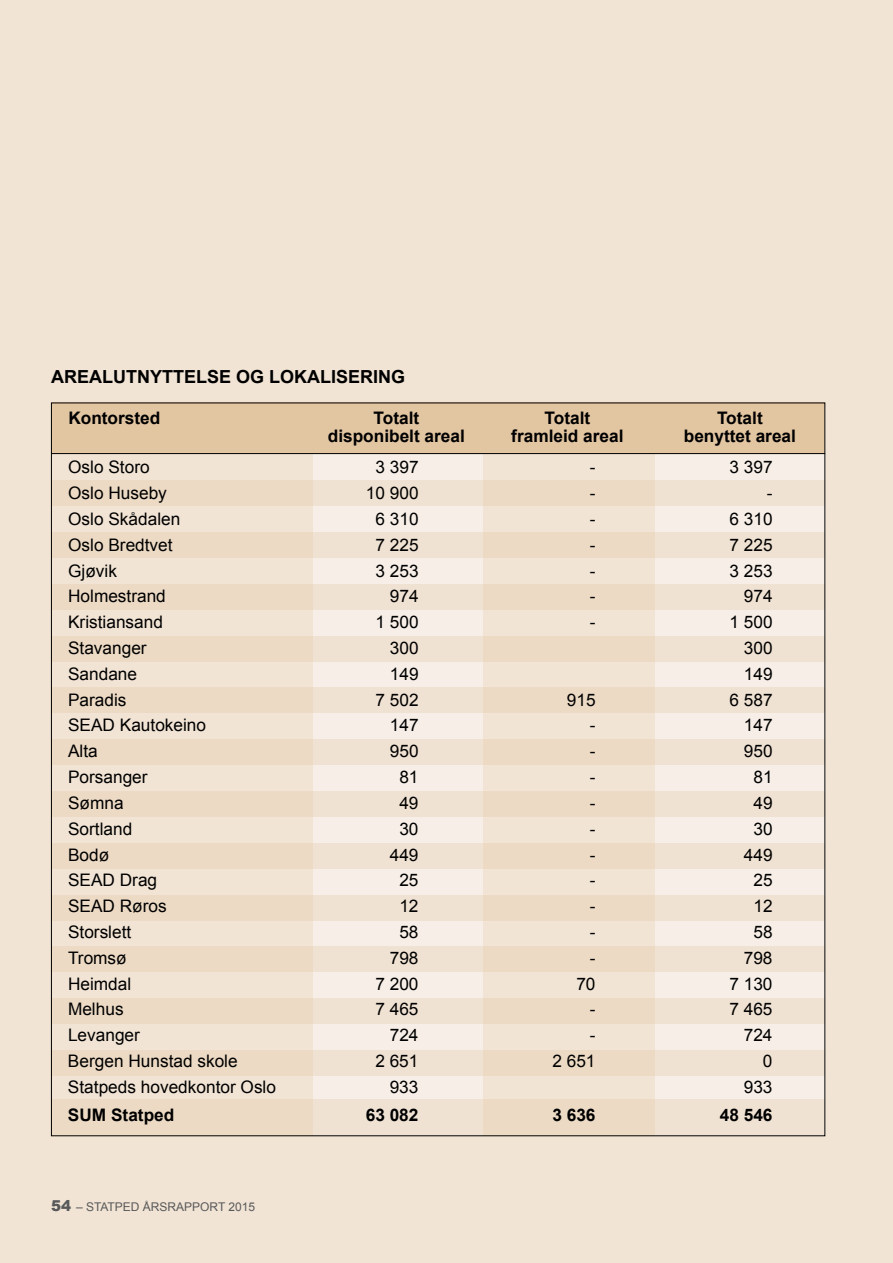
<style>
.page{position:relative;width:893px;height:1263px;background:#f1e4d4}
.page>*{position:absolute;margin:0;border:0;box-sizing:border-box;transform-origin:0 0}
.t1{font:700 18px "Arial";color:#000}
.t2{font:17.25px "Arial";color:#000}
.t3{font:700 17.25px "Arial";color:#000}
.t4{font:12px "Arial";color:#58595b}
.s1{font-weight:900;font-size:15px}
</style>
<div class="page">
<div style="left:313px;top:407px;width:170px;height:728px;background:#f7efe7"></div>
<div style="left:655px;top:408px;width:170px;height:728px;background:#f7efe7"></div>
<div style="left:51px;top:1099px;width:774px;height:36px;background:linear-gradient(to right,#ecdac4,#f0e1d0)"></div>
<div style="left:51px;top:403px;width:774px;height:51px;background:#e2c5a1"></div>
<div style="left:51px;top:480px;width:774px;height:26px;background:linear-gradient(to right,#ecdac4,#f0e1d0)"></div>
<div style="left:51px;top:532px;width:774px;height:26px;background:linear-gradient(to right,#ecdac4,#f0e1d0)"></div>
<div style="left:51px;top:584px;width:774px;height:26px;background:linear-gradient(to right,#ecdac4,#f0e1d0)"></div>
<div style="left:51px;top:636px;width:774px;height:25px;background:linear-gradient(to right,#ecdac4,#f0e1d0)"></div>
<div style="left:51px;top:688px;width:774px;height:25px;background:linear-gradient(to right,#ecdac4,#f0e1d0)"></div>
<div style="left:51px;top:739px;width:774px;height:26px;background:linear-gradient(to right,#ecdac4,#f0e1d0)"></div>
<div style="left:51px;top:791px;width:774px;height:26px;background:linear-gradient(to right,#ecdac4,#f0e1d0)"></div>
<div style="left:51px;top:843px;width:774px;height:25px;background:linear-gradient(to right,#ecdac4,#f0e1d0)"></div>
<div style="left:51px;top:895px;width:774px;height:25px;background:linear-gradient(to right,#ecdac4,#f0e1d0)"></div>
<div style="left:51px;top:946px;width:774px;height:26px;background:linear-gradient(to right,#ecdac4,#f0e1d0)"></div>
<div style="left:51px;top:998px;width:774px;height:26px;background:linear-gradient(to right,#ecdac4,#f0e1d0)"></div>
<div style="left:51px;top:1050px;width:774px;height:26px;background:linear-gradient(to right,#ecdac4,#f0e1d0)"></div>
<hr style="left:51px;top:453px;width:774px;height:1px;background:#000">
<p class="t1" style="left:51px;top:365px;width:356px">AREALUTNYTTELSE OG LOKALISERING</p>
<p class="t3" style="left:68px;top:406px;width:93px">Kontorsted</p>
<p class="t3" style="left:374px;top:406px;width:47px">Totalt</p>
<p class="t3" style="left:545px;top:406px;width:47px">Totalt</p>
<p class="t3" style="left:717px;top:406px;width:47px">Totalt</p>
<p class="t3" style="left:328px;top:424px;width:139px">disponibelt areal</p>
<p class="t3" style="left:511px;top:424px;width:114px">framleid areal</p>
<p class="t3" style="left:684px;top:424px;width:114px">benyttet areal</p>
<p class="t2" style="left:68px;top:456px;width:83px">Oslo Storo</p>
<p class="t2" style="left:376px;top:456px;width:45px">3 397</p>
<p class="t2" style="left:590px;top:456px;width:7px">-</p>
<p class="t2" style="left:730px;top:456px;width:45px">3 397</p>
<p class="t2" style="left:68px;top:482px;width:100px">Oslo Huseby</p>
<p class="t2" style="left:366px;top:482px;width:54px">10 900</p>
<p class="t2" style="left:590px;top:482px;width:7px">-</p>
<p class="t2" style="left:767px;top:482px;width:7px">-</p>
<p class="t2" style="left:68px;top:508px;width:114px">Oslo Skådalen</p>
<p class="t2" style="left:376px;top:508px;width:45px">6 310</p>
<p class="t2" style="left:590px;top:508px;width:7px">-</p>
<p class="t2" style="left:729px;top:508px;width:45px">6 310</p>
<p class="t2" style="left:68px;top:533px;width:106px">Oslo Bredtvet</p>
<p class="t2" style="left:375px;top:533px;width:45px">7 225</p>
<p class="t2" style="left:590px;top:533px;width:7px">-</p>
<p class="t2" style="left:729px;top:533px;width:45px">7 225</p>
<p class="t2" style="left:68px;top:559px;width:50px">Gjøvik</p>
<p class="t2" style="left:375px;top:559px;width:45px">3 253</p>
<p class="t2" style="left:590px;top:559px;width:7px">-</p>
<p class="t2" style="left:729px;top:559px;width:45px">3 253</p>
<p class="t2" style="left:68px;top:585px;width:99px">Holmestrand</p>
<p class="t2" style="left:390px;top:585px;width:30px">974</p>
<p class="t2" style="left:590px;top:585px;width:7px">-</p>
<p class="t2" style="left:744px;top:585px;width:30px">974</p>
<p class="t2" style="left:68px;top:611px;width:96px">Kristiansand</p>
<p class="t2" style="left:375px;top:611px;width:45px">1 500</p>
<p class="t2" style="left:590px;top:611px;width:7px">-</p>
<p class="t2" style="left:729px;top:611px;width:45px">1 500</p>
<p class="t2" style="left:68px;top:637px;width:80px">Stavanger</p>
<p class="t2" style="left:390px;top:637px;width:30px">300</p>
<p class="t2" style="left:744px;top:637px;width:30px">300</p>
<p class="t2" style="left:68px;top:662px;width:71px">Sandane</p>
<p class="t2" style="left:390px;top:662px;width:30px">149</p>
<p class="t2" style="left:744px;top:662px;width:30px">149</p>
<p class="t2" style="left:68px;top:688px;width:60px">Paradis</p>
<p class="t2" style="left:375px;top:688px;width:45px">7 502</p>
<p class="t2" style="left:567px;top:688px;width:30px">915</p>
<p class="t2" style="left:729px;top:688px;width:45px">6 587</p>
<p class="t2" style="left:68px;top:714px;width:140px">SEAD Kautokeino</p>
<p class="t2" style="left:390px;top:714px;width:30px">147</p>
<p class="t2" style="left:590px;top:714px;width:7px">-</p>
<p class="t2" style="left:744px;top:714px;width:30px">147</p>
<p class="t2" style="left:68px;top:740px;width:31px">Alta</p>
<p class="t2" style="left:390px;top:740px;width:30px">950</p>
<p class="t2" style="left:590px;top:740px;width:7px">-</p>
<p class="t2" style="left:744px;top:740px;width:30px">950</p>
<p class="t2" style="left:68px;top:766px;width:81px">Porsanger</p>
<p class="t2" style="left:399px;top:766px;width:21px">81</p>
<p class="t2" style="left:590px;top:766px;width:7px">-</p>
<p class="t2" style="left:753px;top:766px;width:21px">81</p>
<p class="t2" style="left:68px;top:791px;width:57px">Sømna</p>
<p class="t2" style="left:399px;top:791px;width:21px">49</p>
<p class="t2" style="left:590px;top:791px;width:7px">-</p>
<p class="t2" style="left:753px;top:791px;width:21px">49</p>
<p class="t2" style="left:68px;top:817px;width:66px">Sortland</p>
<p class="t2" style="left:399px;top:817px;width:21px">30</p>
<p class="t2" style="left:590px;top:817px;width:7px">-</p>
<p class="t2" style="left:753px;top:817px;width:21px">30</p>
<p class="t2" style="left:68px;top:843px;width:43px">Bodø</p>
<p class="t2" style="left:390px;top:843px;width:30px">449</p>
<p class="t2" style="left:590px;top:843px;width:7px">-</p>
<p class="t2" style="left:744px;top:843px;width:30px">449</p>
<p class="t2" style="left:68px;top:869px;width:91px">SEAD Drag</p>
<p class="t2" style="left:399px;top:869px;width:21px">25</p>
<p class="t2" style="left:590px;top:869px;width:7px">-</p>
<p class="t2" style="left:753px;top:869px;width:21px">25</p>
<p class="t2" style="left:68px;top:895px;width:100px">SEAD Røros</p>
<p class="t2" style="left:399px;top:895px;width:21px">12</p>
<p class="t2" style="left:590px;top:895px;width:7px">-</p>
<p class="t2" style="left:753px;top:895px;width:21px">12</p>
<p class="t2" style="left:68px;top:920px;width:65px">Storslett</p>
<p class="t2" style="left:399px;top:920px;width:21px">58</p>
<p class="t2" style="left:590px;top:920px;width:7px">-</p>
<p class="t2" style="left:753px;top:920px;width:21px">58</p>
<p class="t2" style="left:68px;top:946px;width:60px">Tromsø</p>
<p class="t2" style="left:390px;top:946px;width:30px">798</p>
<p class="t2" style="left:590px;top:946px;width:7px">-</p>
<p class="t2" style="left:744px;top:946px;width:30px">798</p>
<p class="t2" style="left:68px;top:972px;width:65px">Heimdal</p>
<p class="t2" style="left:375px;top:972px;width:45px">7 200</p>
<p class="t2" style="left:576px;top:972px;width:21px">70</p>
<p class="t2" style="left:729px;top:972px;width:45px">7 130</p>
<p class="t2" style="left:68px;top:998px;width:57px">Melhus</p>
<p class="t2" style="left:375px;top:998px;width:45px">7 465</p>
<p class="t2" style="left:590px;top:998px;width:7px">-</p>
<p class="t2" style="left:729px;top:998px;width:45px">7 465</p>
<p class="t2" style="left:68px;top:1024px;width:73px">Levanger</p>
<p class="t2" style="left:390px;top:1024px;width:30px">724</p>
<p class="t2" style="left:590px;top:1024px;width:7px">-</p>
<p class="t2" style="left:744px;top:1024px;width:30px">724</p>
<p class="t2" style="left:68px;top:1050px;width:171px">Bergen Hunstad skole</p>
<p class="t2" style="left:375px;top:1050px;width:45px">2 651</p>
<p class="t2" style="left:552px;top:1050px;width:45px">2 651</p>
<p class="t2" style="left:763px;top:1050px;width:11px">0</p>
<p class="t2" style="left:68px;top:1075px;width:210px">Statpeds hovedkontor Oslo</p>
<p class="t2" style="left:390px;top:1075px;width:30px">933</p>
<p class="t2" style="left:744px;top:1075px;width:30px">933</p>
<p class="t3" style="left:68px;top:1104px;width:108px">SUM Statped</p>
<p class="t3" style="left:366px;top:1104px;width:54px">63 082</p>
<p class="t3" style="left:552px;top:1104px;width:45px">3 636</p>
<p class="t3" style="left:720px;top:1104px;width:54px">48 546</p>
<p class="t4" style="left:51px;top:1199px;width:206px"><span class="s1">54</span> – STATPED ÅRSRAPPORT 2015</p>
</div>
